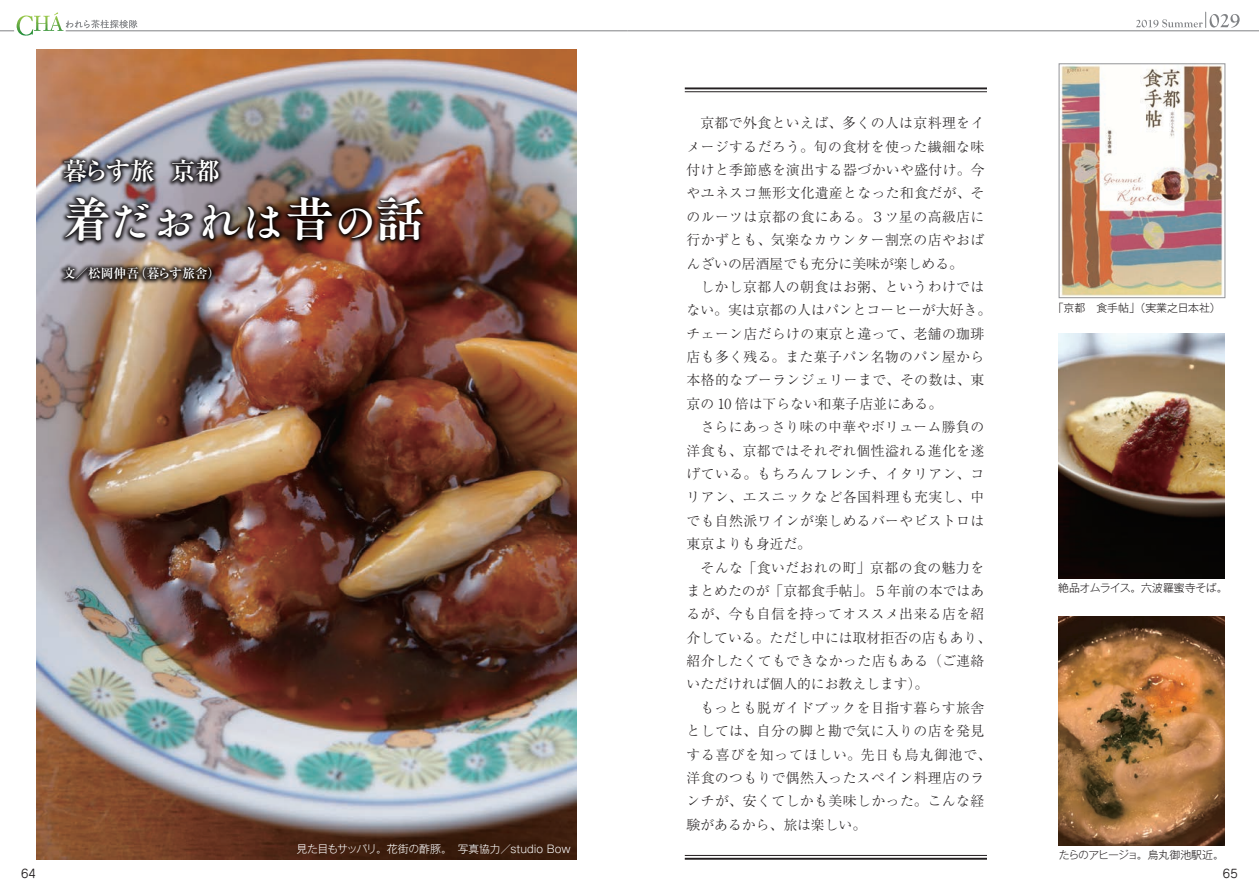
<style>
.page{position:relative;width:1259px;height:893px;background:#fff}
.page>*{position:absolute;margin:0;border:0;box-sizing:border-box;transform-origin:0 0}
.t1{font:41.7px "Tsuku A Old Min Pr 6 N B";color:#fff;scale:1.04 1}
.t2{font:700 24.45px "Ryumin Pro";letter-spacing:-.05em;color:#fff}
.t3{font:300 13.8px/23.4px "Ryumin Pr 6 N";letter-spacing:.03em;color:#231f20}
.t4{font:700 12.75px "Ryumin Pro";letter-spacing:-.01em;color:#fff}
.t5{font:11.7px "Jun 201 Pro";color:#231f20}
.t6{font:300 10.95px "Gothic MB101 Pro";letter-spacing:-.055em;color:#231f20}
.t7{font:300 10.95px "Gothic MB101 Pro";letter-spacing:-.005em;color:#231f20}
.t8{font:300 10.95px "Gothic MB101 Pro";letter-spacing:-.025em;color:#231f20}
.t9{font:300 10.95px "Gothic MB101 Pro";letter-spacing:-.055em;color:#fff}
.t10{font:300 10.65px "Gothic MB101 Pro";color:#fff}
.s1{font-size:47.55px}
</style>
<div class="page">
<img style="left:36px;top:49px;width:540px;height:810px">
<img style="left:57px;top:153px;width:380px;height:176px">
<img style="left:60px;top:156px;width:375px;height:171px">
<img style="left:1059px;top:63px;width:165px;height:233px">
<hr style="left:685px;top:87px;width:302px;height:2px;background:#231f20">
<hr style="left:685px;top:91px;width:302px;height:1px;background:#231f20">
<hr style="left:685px;top:858px;width:302px;height:2px;background:#231f20">
<hr style="left:685px;top:855px;width:302px;height:1px;background:#231f20">
<img style="left:1059px;top:334px;width:165px;height:244px">
<div style="left:1059px;top:64px;width:166px;height:234px;border:1px solid #939598"></div>
<img style="left:1059px;top:617px;width:165px;height:228px">
<hr style="left:627px;top:31px;width:632px;height:1px;background:#808285">
<hr style="left:66px;top:31px;width:561px;height:1px;background:#808285">
<svg style="left:0;top:12px;width:137px;height:24px"></svg>
<svg style="left:1136px;top:12px;width:103px;height:16px"></svg>
<h2 class="t2" style="left:63px;top:152px;width:159px">暮らす旅 京都</h2>
<h1 class="t1" style="left:63px;top:184px;width:350px"><span class="s1">着</span>だおれは<span class="s1">昔</span>の<span class="s1">話</span></h1>
<p class="t4" style="left:63px;top:263px;width:159px">文／松岡伸吾（暮らす旅舎）</p>
<p class="t9" style="left:296px;top:840px;width:157px">見た目もサッパリ。花街の酢豚。</p>
<p class="t10" style="left:458px;top:840px;width:114px">写真協力／studio Bow</p>
<p class="t3" style="left:686px;top:111px;width:306px">　京都で外食といえば、多くの人は京料理をイメージするだろう。旬の食材を使った繊細な味付けと季節感を演出する器づかいや盛付け。今やユネスコ無形文化遺産となった和食だが、そのルーツは京都の食にある。３ツ星の高級店に行かずとも、気楽なカウンター割烹の店やおばんざいの居酒屋でも充分に美味が楽しめる。<br>　しかし京都人の朝食はお粥、というわけではない。実は京都の人はパンとコーヒーが大好き。チェーン店だらけの東京と違って、老舗の珈琲店も多く残る。また菓子パン名物のパン屋から本格的なブーランジェリーまで、その数は、東京の 10 倍は下らない和菓子店並にある。<br>　さらにあっさり味の中華やボリューム勝負の洋食も、京都ではそれぞれ個性溢れる進化を遂げている。もちろんフレンチ、イタリアン、コリアン、エスニックなど各国料理も充実し、中でも自然派ワインが楽しめるバーやビストロは東京よりも身近だ。<br>　そんな「食いだおれの町」京都の食の魅力をまとめたのが「京都食手帖」。５年前の本ではあるが、今も自信を持ってオススメ出来る店を紹介している。ただし中には取材拒否の店もあり、紹介したくてもできなかった店もある（ご連絡いただければ個人的にお教えします）。<br>　もっとも脱ガイドブックを目指す暮らす旅舎としては、自分の脚と勘で気に入りの店を発見する喜びを知ってほしい。先日も烏丸御池で、洋食のつもりで偶然入ったスペイン料理店のランチが、安くてしかも美味しかった。こんな経験があるから、旅は楽しい。</p>
<p class="t7" style="left:1052px;top:299px;width:170px">「京都　食手帖」（実業之日本社）</p>
<p class="t8" style="left:1058px;top:579px;width:171px">絶品オムライス。六波羅蜜寺そば。</p>
<p class="t6" style="left:1059px;top:846px;width:167px">たらのアヒージョ。烏丸御池駅近。</p>
<p class="t5" style="left:21px;top:864px;width:16px">64</p>
<p class="t5" style="left:1223px;top:864px;width:16px">65</p>
</div>
